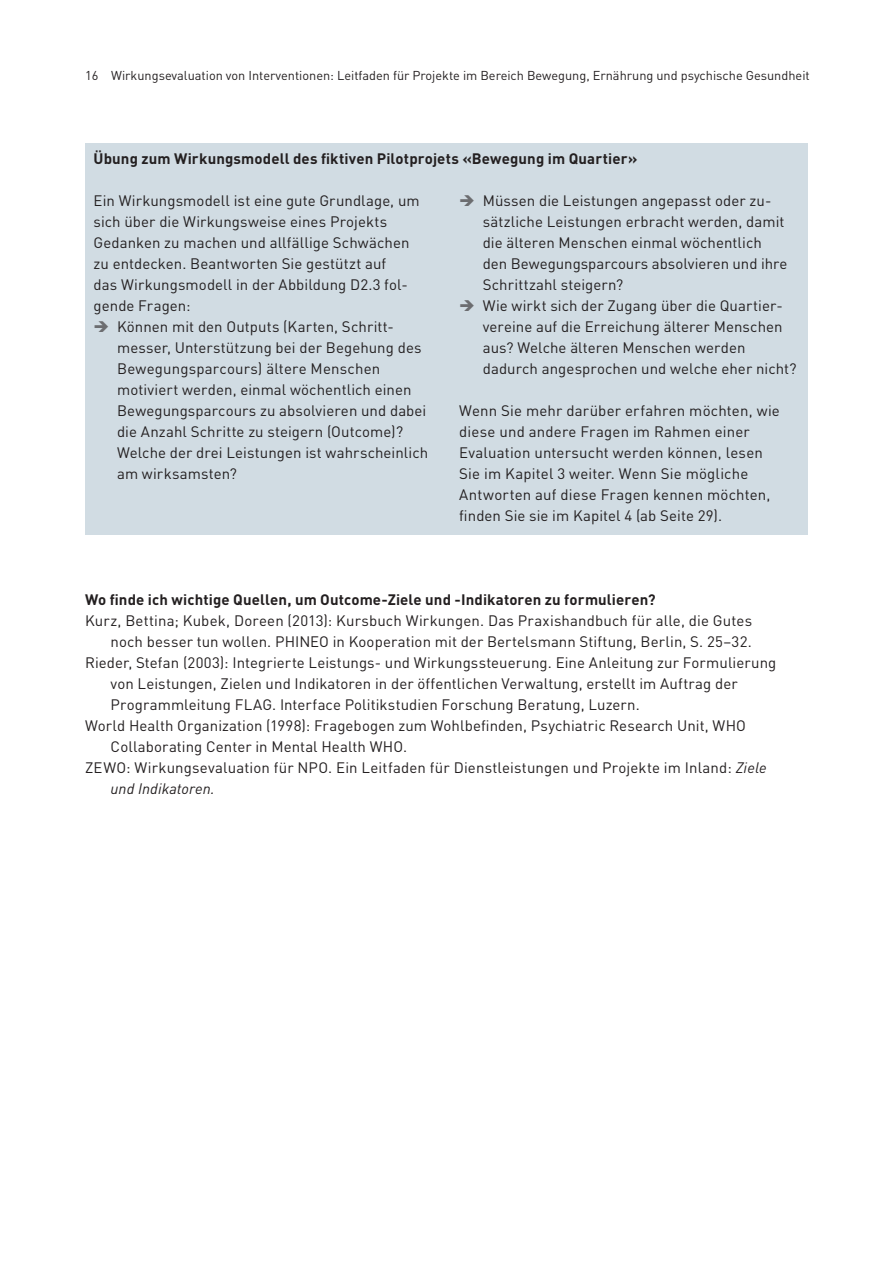
<style>
.page{position:relative;width:893px;height:1263px;background:#fff}
.page>*{position:absolute;margin:0;border:0;box-sizing:border-box;transform-origin:0 0}
.t1{font:15px/21px "DINOT";letter-spacing:.005em;color:#231f20}
.t2{font:700 15px "DINOT";letter-spacing:.01em;color:#231f20}
.t3{font:italic 15px "DINOT";letter-spacing:.005em;color:#231f20}
.t4{font:12.75px "DINOT";color:#231f20}
.s1{color:#6c6d70}
.s2{font-style:italic}
</style>
<div class="page">
<div style="left:85px;top:143px;width:723px;height:391px;background:#d1dce3"></div>
<p class="t4" style="left:85px;top:66px;width:726px">16 Wirkungsevaluation von Interventionen: Leitfaden für Projekte im Bereich Bewegung, Ernährung und psychische Gesundheit</p>
<p class="t2" style="left:94px;top:148px;width:545px">Übung zum Wirkungsmodell des fiktiven Pilotprojets «Bewegung im Quartier»</p>
<p class="t1" style="left:94px;top:189px;width:328px">Ein Wirkungsmodell ist eine gute Grundlage, um sich über die Wirkungsweise eines Projekts Gedanken zu machen und allfällige Schwächen zu entdecken. Beantworten Sie gestützt auf<br>das Wirkungsmodell in der Abbildung D2.3 fol&shy;gende Fragen:</p>
<p class="t1" style="left:117px;top:315px;width:313px;text-indent:-24px"><span class="s1">➔</span> Können mit den Outputs (Karten, Schritt&shy;messer, Unterstützung bei der Begehung des Bewegungsparcours) ältere Menschen motiviert werden, einmal wöchentlich einen Bewegungsparcours zu absolvieren und dabei die Anzahl Schritte zu steigern (Outcome)?<br>Welche der drei Leistungen ist wahrscheinlich am wirksamsten?</p>
<p class="t1" style="left:483px;top:189px;width:306px;text-indent:-24px"><span class="s1">➔</span> Müssen die Leistungen angepasst oder zu&shy;sätzliche Leistungen erbracht werden, damit die älteren Menschen einmal wöchentlich den Bewegungsparcours absolvieren und ihre Schrittzahl steigern?</p>
<p class="t1" style="left:483px;top:294px;width:315px;text-indent:-24px"><span class="s1">➔</span> Wie wirkt sich der Zugang über die Quartier&shy;vereine auf die Erreichung älterer Menschen aus? Welche älteren Menschen werden dadurch angesprochen und welche eher nicht?</p>
<p class="t1" style="left:459px;top:399px;width:322px">Wenn Sie mehr darüber erfahren möchten, wie diese und andere Fragen im Rahmen einer Evaluation untersucht werden können, lesen Sie im Kapitel 3 weiter. Wenn Sie mögliche Antworten auf diese Fragen kennen möchten, finden Sie sie im Kapitel 4 (ab Seite 29).</p>
<p class="t2" style="left:85px;top:589px;width:572px">Wo finde ich wichtige Quellen, um Outcome-Ziele und -Indikatoren zu formulieren?</p>
<p class="t1" style="left:85px;top:609px;width:669px">Kurz, Bettina; Kubek, Doreen (2013): Kursbuch Wirkungen. Das Praxishandbuch für alle, die Gutes</p>
<p class="t1" style="left:111px;top:630px;width:643px">noch besser tun wollen. PHINEO in Kooperation mit der Bertelsmann Stiftung, Berlin, S. 25–32.</p>
<p class="t1" style="left:85px;top:651px;width:693px">Rieder, Stefan (2003): Integrierte Leistungs- und Wirkungssteuerung. Eine Anleitung zur Formulierung</p>
<p class="t1" style="left:111px;top:672px;width:629px">von Leistungen, Zielen und Indikatoren in der öffentlichen Verwaltung, erstellt im Auftrag der</p>
<p class="t1" style="left:111px;top:693px;width:531px">Programmleitung FLAG. Interface Politikstudien Forschung Beratung, Luzern.</p>
<p class="t1" style="left:85px;top:714px;width:662px">World Health Organization (1998): Fragebogen zum Wohlbefinden, Psychiatric Research Unit, WHO</p>
<p class="t1" style="left:111px;top:735px;width:298px">Collaborating Center in Mental Health WHO.</p>
<p class="t1" style="left:85px;top:756px;width:683px">ZEWO: Wirkungsevaluation für NPO. Ein Leitfaden für Dienstleistungen und Projekte im Inland: <span class="s2">Ziele</span></p>
<p class="t3" style="left:111px;top:779px;width:106px">und Indikatoren.</p>
</div>
